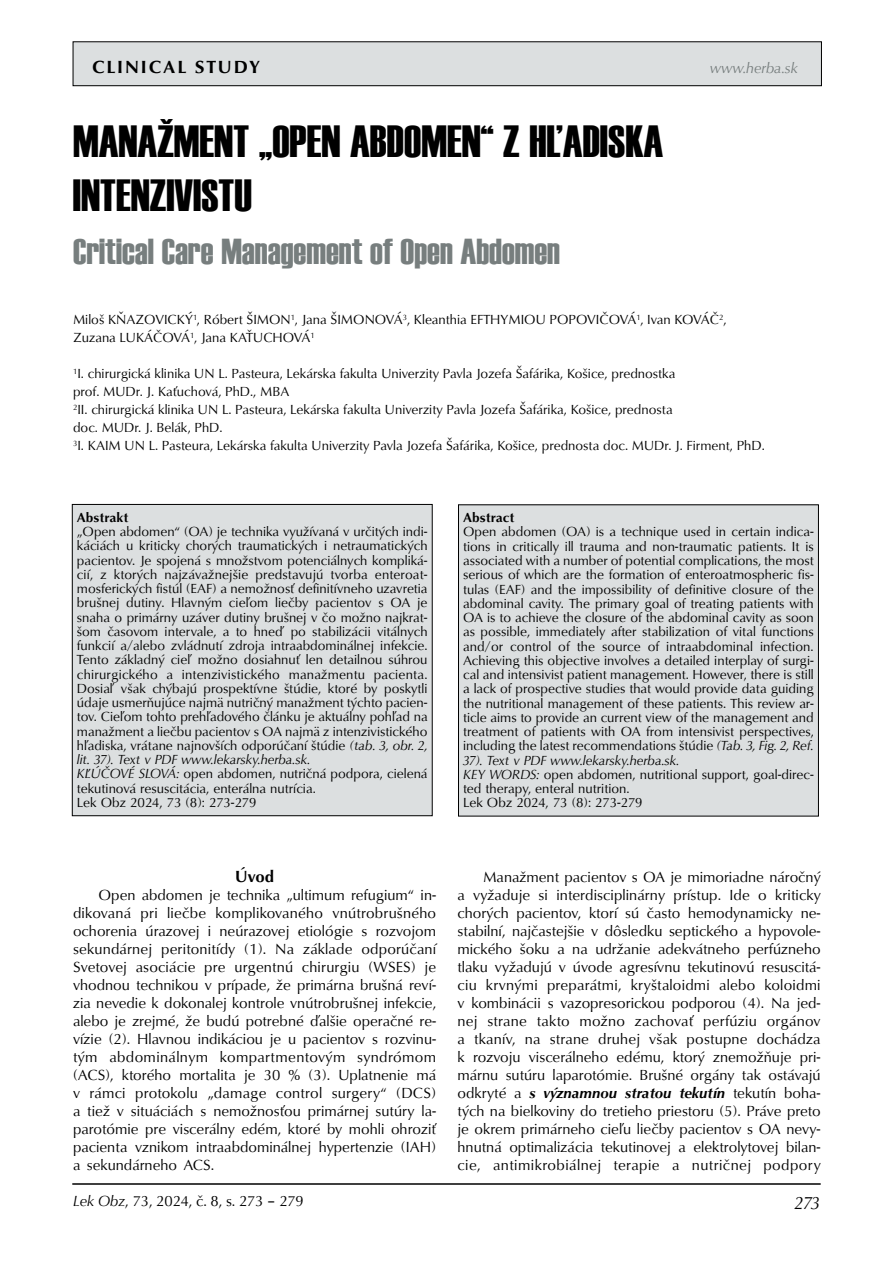
<style>
.page{position:relative;width:893px;height:1263px;background:#fff}
.page>*{position:absolute;margin:0;border:0;box-sizing:border-box;transform-origin:0 0}
.t1{font:45px/54px "Haettenschweiler";color:#000}
.t2{font:36px "Haettenschweiler";color:#777e7e}
.t3{font:700 18px "URW Classico TEE";letter-spacing:.1em;color:#000}
.t4{font:italic 18px "URW Classico TEE";color:#000}
.t5{font:700 16.5px "URW Classico TEE";color:#000}
.t6{font:15px/18px "URW Classico TEE";color:#000;text-align:justify}
.t7{font:italic 15px "URW Classico TEE";color:#777e7e}
.t8{font:13.5px/14.2px "URW Classico TEE";color:#000}
.t9{font:700 13.5px "URW Classico TEE";color:#000}
.s1{font-style:italic}
.s2{font-weight:700;font-style:italic}
</style>
<div class="page">
<div style="left:73px;top:42px;width:748px;height:44px;background:#dcdfe0"></div>
<div style="left:73px;top:41px;width:749px;height:45px;border:1px solid #000"></div>
<hr style="left:72px;top:1183px;width:749px;height:2px;background:#000">
<div style="left:72px;top:504px;width:360px;height:312px;background:#dcdfe0"></div>
<div style="left:72px;top:504px;width:361px;height:312px;border:1px solid #000"></div>
<div style="left:458px;top:505px;width:360px;height:311px;background:#dcdfe0"></div>
<div style="left:458px;top:504px;width:361px;height:312px;border:1px solid #000"></div>
<h3 class="t3" style="left:92px;top:56px;width:169px">CLINICAL STUDY</h3>
<h1 class="t1" style="left:73px;top:115px;width:592px">MANAŽMENT „OPEN ABDOMEN“ Z HĽADISKA<br>INTENZIVISTU</h1>
<h2 class="t2" style="left:73px;top:227px;width:488px">Critical Care Management of Open Abdomen</h2>
<p class="t7" style="left:710px;top:59px;width:90px">www.herba.sk</p>
<p class="t8" style="left:73px;top:311px;width:655px;line-height:18px">Miloš KŇAZOVICKÝ<sup>1</sup>, Róbert ŠIMON<sup>1</sup>, Jana ŠIMONOVÁ<sup>3</sup>, Kleanthia EFTHYMIOU POPOVIČOVÁ<sup>1</sup>, Ivan KOVÁČ<sup>2</sup>,<br>Zuzana LUKÁČOVÁ<sup>1</sup>, Jana KAŤUCHOVÁ<sup>1</sup></p>
<p class="t8" style="left:73px;top:365px;width:693px;line-height:18px"><sup>1</sup>I. chirurgická klinika UN L. Pasteura, Lekárska fakulta Univerzity Pavla Jozefa Šafárika, Košice, prednostka<br>prof. MUDr. J. Kaťuchová, PhD., MBA<br><sup>2</sup>II. chirurgická klinika UN L. Pasteura, Lekárska fakulta Univerzity Pavla Jozefa Šafárika, Košice, prednosta<br>doc. MUDr. J. Belák, PhD.<br><sup>3</sup>I. KAIM UN L. Pasteura, Lekárska fakulta Univerzity Pavla Jozefa Šafárika, Košice, prednosta doc. MUDr. J. Firment, PhD.</p>
<p class="t9" style="left:77px;top:509px;width:53px">Abstrakt</p>
<p class="t8" style="left:77px;top:525px;width:352px">„Open abdomen“ (OA) je technika využívaná v určitých indi&shy;káciách u kriticky chorých traumatických i netraumatických pacientov. Je spojená s množstvom potenciálnych kompliká&shy;cií, z ktorých najzávažnejšie predstavujú tvorba enteroat&shy;mosferických fistúl (EAF) a nemožnosť definitívneho uzavretia brušnej dutiny. Hlavným cieľom liečby pacientov s OA je snaha o primárny uzáver dutiny brušnej v čo možno najkrat&shy;šom časovom intervale, a to hneď po stabilizácii vitálnych funkcií a/alebo zvládnutí zdroja intraabdominálnej infekcie.<br>Tento základný cieľ možno dosiahnuť len detailnou súhrou chirurgického a intenzivistického manažmentu pacienta.<br>Dosiaľ však chýbajú prospektívne štúdie, ktoré by poskytli údaje usmerňujúce najmä nutričný manažment týchto pacien&shy;tov. Cieľom tohto prehľadového článku je aktuálny pohľad na manažment a liečbu pacientov s OA najmä z intenzivistického hľadiska, vrátane najnovších odporúčaní štúdie <span class="s1">(tab. 3, obr. 2, lit. 37). Text v PDF www.lekarsky.herba.sk.<br>KĽÚČOVÉ SLOVÁ:</span> open abdomen, nutričná podpora, cielená tekutinová resuscitácia, enterálna nutrícia.<br>Lek Obz 2024, 73 (8): 273-279</p>
<p class="t9" style="left:463px;top:509px;width:53px">Abstract</p>
<p class="t8" style="left:463px;top:525px;width:352px">Open abdomen (OA) is a technique used in certain indica&shy;tions in critically ill trauma and non-traumatic patients. It is associated with a number of potential complications, the most serious of which are the formation of enteroatmospheric fis&shy;tulas (EAF) and the impossibility of definitive closure of the abdominal cavity. The primary goal of treating patients with OA is to achieve the closure of the abdominal cavity as soon as possible, immediately after stabilization of vital functions and/or control of the source of intraabdominal infection.<br>Achieving this objective involves a detailed interplay of surgi&shy;cal and intensivist patient management. However, there is still a lack of prospective studies that would provide data guiding the nutritional management of these patients. This review ar&shy;ticle aims to provide an current view of the management and treatment of patients with OA from intensivist perspectives, including the latest recommendations štúdie <span class="s1">(Tab. 3, Fig. 2, Ref.<br>37). Text v PDF www.lekarsky.herba.sk.<br>KEY WORDS:</span> open abdomen, nutritional support, goal-direc&shy;ted therapy, enteral nutrition.<br>Lek Obz 2024, 73 (8): 273-279</p>
<p class="t5" style="left:235px;top:866px;width:41px">Úvod</p>
<p class="t6" style="left:73px;top:886px;width:365px;text-indent:26px">Open abdomen je technika „ultimum refugium“ in&shy;dikovaná pri liečbe komplikovaného vnútrobrušného ochorenia úrazovej i neúrazovej etiológie s rozvojom sekundárnej peritonitídy (1). Na základe odporúčaní Svetovej asociácie pre urgentnú chirurgiu (WSES) je vhodnou technikou v prípade, že primárna brušná reví&shy;zia nevedie k dokonalej kontrole vnútrobrušnej infekcie, alebo je zrejmé, že budú potrebné ďalšie operačné re&shy;vízie (2). Hlavnou indikáciou je u pacientov s rozvinu&shy;tým abdominálnym kompartmentovým syndrómom (ACS), ktorého mortalita je 30 % (3). Uplatnenie má v rámci protokolu „damage control surgery“ (DCS) a tiež v situáciách s nemožnosťou primárnej sutúry la&shy;parotómie pre viscerálny edém, ktoré by mohli ohroziť pacienta vznikom intraabdominálnej hypertenzie (IAH) a sekundárneho ACS.</p>
<p class="t6" style="left:73px;top:1192px;width:232px"><span class="s1">Lek Obz</span>, 73, 2024, č. 8, s. 273 – 279</p>
<p class="t6" style="left:457px;top:868px;width:365px;text-indent:26px">Manažment pacientov s OA je mimoriadne náročný a vyžaduje si interdisciplinárny prístup. Ide o kriticky chorých pacientov, ktorí sú často hemodynamicky ne&shy;stabilní, najčastejšie v dôsledku septického a hypovole&shy;mického šoku a na udržanie adekvátneho perfúzneho tlaku vyžadujú v úvode agresívnu tekutinovú resuscitá&shy;ciu krvnými preparátmi, kryštaloidmi alebo koloidmi v kombinácii s vazopresorickou podporou (4). Na jed&shy;nej strane takto možno zachovať perfúziu orgánov a tkanív, na strane druhej však postupne dochádza k rozvoju viscerálneho edému, ktorý znemožňuje pri&shy;márnu sutúru laparotómie. Brušné orgány tak ostávajú odkryté a <span class="s2">s významnou stratou tekutín</span> tekutín boha&shy;tých na bielkoviny do tretieho priestoru (5). Práve preto je okrem primárneho cieľu liečby pacientov s OA nevy&shy;hnutná optimalizácia tekutinovej a elektrolytovej bilan&shy;cie, antimikrobiálnej terapie a nutričnej podpory</p>
<h3 class="t4" style="left:795px;top:1191px;width:27px">273</h3>
</div>
